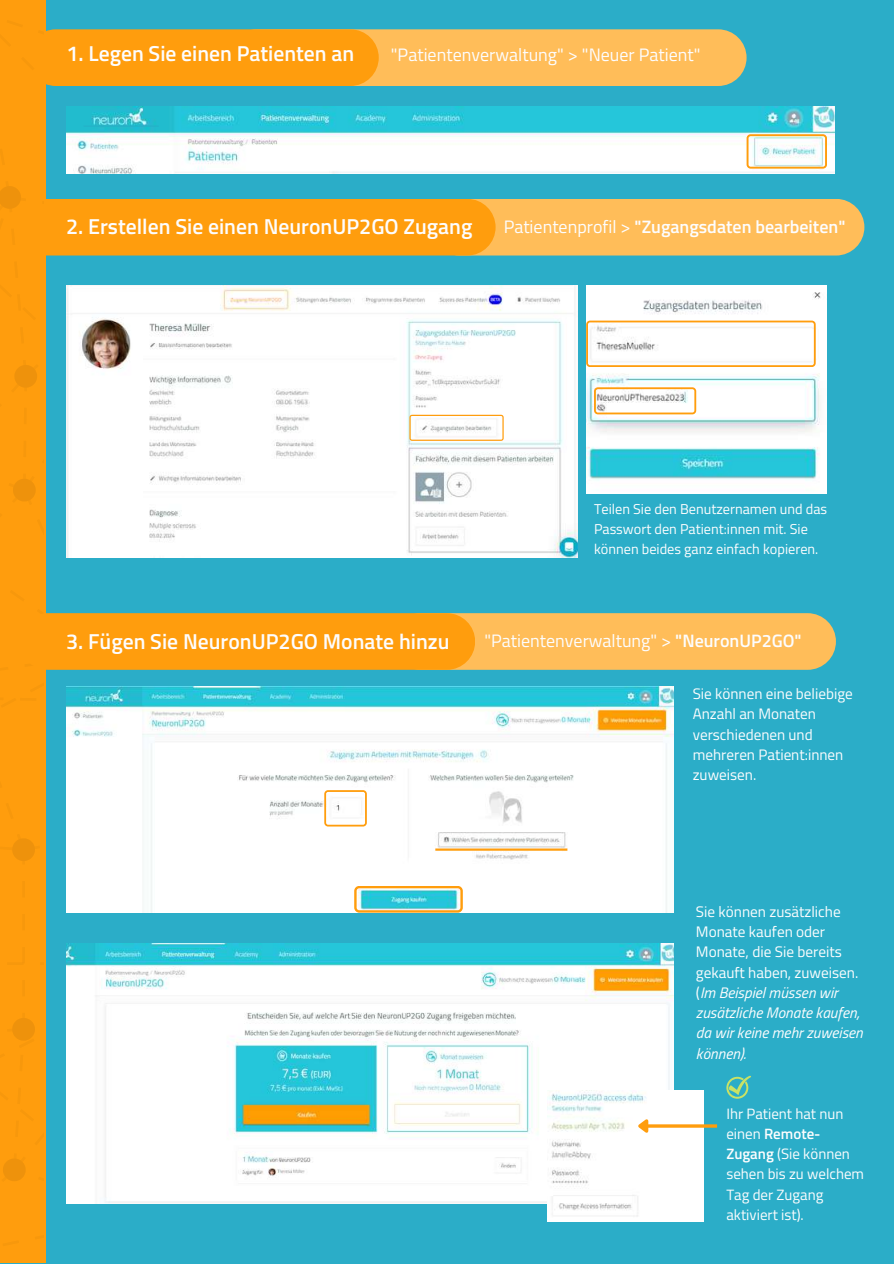
<style>
.page{position:relative;width:894px;height:1264px;background:#fff}
.page>*{position:absolute;margin:0;border:0;box-sizing:border-box;transform-origin:0 0}
.t1{font:600 21.6px "Titillium Web";color:#fdfdfe}
.t2{font:18px "Titillium Web";color:#fdfdfe}
.t3{font:600 18px "Titillium Web";color:#fdfdfe}
.t4{font:15.15px/20.2px "Titillium Web";color:#fdfdfe}
.t5{font:15px/20.2px "Titillium Web";color:#fdfdfe}
.t6{font:14.25px/19.8px "Titillium Web";color:#fdfdfe}
.s1{font-weight:400}
.s2{font-weight:600}
.s3{font-style:italic}
</style>
<div class="page">
<div style="left:0;top:0;width:893px;height:1263px;background:#2badc8"></div>
<div style="left:228px;top:29px;width:518px;height:57px;background:#ffbd59;border-radius:28px"></div>
<div style="left:27px;top:29px;width:351px;height:57px;background:#ff9d0d;border-radius:28px"></div>
<div style="left:431px;top:199px;width:433px;height:56px;background:#ffbd59;border-radius:28px"></div>
<div style="left:19px;top:199px;width:476px;height:56px;background:#ff9d0d;border-radius:28px"></div>
<div style="left:0;top:0;width:46px;height:1262px;background:#ff9d0d"></div>
<hr style="left:22px;top:946px;width:3px;height:17px;background:#f7980c">
<hr style="left:22px;top:914px;width:3px;height:16px;background:#f7980c">
<hr style="left:22px;top:881px;width:3px;height:16px;background:#f7980c">
<svg style="left:0;top:1018px;width:43px;height:245px"></svg>
<svg style="left:0;top:186px;width:37px;height:675px"></svg>
<img style="left:66px;top:107px;width:767px;height:66px">
<svg style="left:746px;top:134px;width:80px;height:35px;background:#efebd6"></svg>
<img style="left:66px;top:286px;width:511px;height:271px">
<svg style="left:409px;top:415px;width:94px;height:26px;background:#f7eddf"></svg>
<img style="left:586px;top:286px;width:240px;height:207px">
<svg style="left:594px;top:387px;width:102px;height:27px;background:#f0e1cc"></svg>
<svg style="left:586px;top:320px;width:229px;height:47px;background:#fbf2e5"></svg>
<img style="left:66px;top:686px;width:606px;height:226px">
<svg style="left:354px;top:885px;width:108px;height:27px;background:#80cabb"></svg>
<hr style="left:435px;top:848px;width:132px;height:2px;background:#ff9d0d">
<img style="left:66px;top:943px;width:606px;height:259px">
<img style="left:547px;top:1090px;width:156px;height:130px">
<hr style="left:647px;top:1124px;width:69px;height:3px;background:#ff9d0d">
<svg style="left:634px;top:1114px;width:17px;height:21px"></svg>
<svg style="left:726px;top:1075px;width:25px;height:23px"></svg>
<div style="left:392px;top:613px;width:443px;height:56px;background:#ffbd59;border-radius:28px"></div>
<div style="left:19px;top:613px;width:456px;height:56px;background:#ff9d0d;border-radius:28px"></div>
<hr style="left:83px;top:126px;width:76px;height:1px;background:#24b1c8">
<svg style="left:324px;top:790px;width:43px;height:36px;background:#fcedd6"></svg>
<h1 class="t1" style="left:66px;top:36px;width:289px">1. Legen Sie einen Patienten an</h1>
<p class="t2" style="left:391px;top:41px;width:311px">"Patientenverwaltung" &gt; "Neuer Patient"</p>
<h1 class="t1" style="left:66px;top:210px;width:407px">2. Erstellen Sie einen NeuronUP2GO Zugang</h1>
<p class="t3" style="left:503px;top:212px;width:343px"><span class="s1">Patientenprofil &gt;</span> "Zugangsdaten bearbeiten"</p>
<h1 class="t1" style="left:66px;top:624px;width:385px">3. Fügen Sie NeuronUP2GO Monate hinzu</h1>
<p class="t6" style="left:594px;top:499px;width:235px">Teilen Sie den Benutzernamen und das<br>Passwort den Patient:innen mit. Sie können beides ganz einfach kopieren.</p>
<p class="t2" style="left:484px;top:626px;width:318px">"Patientenverwaltung" &gt; <span class="s2">"NeuronUP2GO"</span></p>
<p class="t4" style="left:692px;top:683px;width:161px">Sie können eine beliebige<br>Anzahl an Monaten verschiedenen und mehreren Patient:innen zuweisen.</p>
<p class="t4" style="left:695px;top:901px;width:168px">Sie können zusätzliche<br>Monate kaufen oder<br>Monate, die Sie bereits gekauft haben, zuweisen. (<span class="s3">Im Beispiel müssen wir zusätzliche Monate kaufen, da wir keine mehr zuweisen können).</span></p>
<p class="t5" style="left:726px;top:1102px;width:139px">Ihr Patient hat nun einen <span class="s2">Remote-<br>Zugang</span> (Sie können sehen bis zu welchem<br>Tag der Zugang aktiviert ist).</p>
</div>
